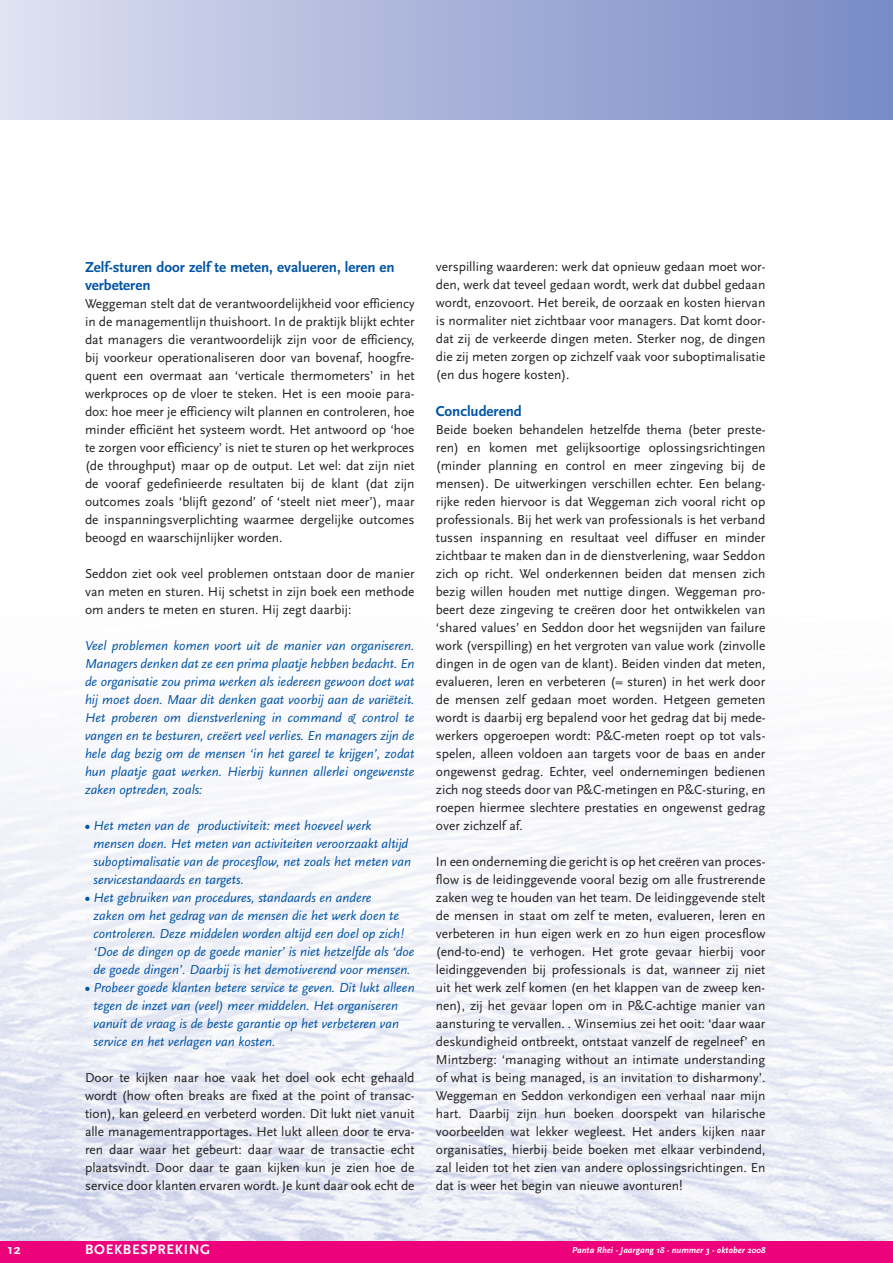
<style>
.page{position:relative;width:893px;height:1263px;background:#fff}
.page>*{position:absolute;margin:0;border:0;box-sizing:border-box;transform-origin:0 0}
.t1{font:700 15px/18px "Scala Sans";color:#0154a6}
.t2{font:700 14.25px "Scala Sans";letter-spacing:.05em;color:#fff}
.t3{font:13.5px/18px "Scala Sans";color:#231f20;text-align:justify}
.t4{font:italic 13.5px/18px "Scala Sans";color:#0154a6}
.t5{font:italic 700 9px "Scala Sans";color:#fff}
.s1{font-weight:700;font-style:normal}
</style>
<div class="page">
<div style="left:0;top:0;width:893px;height:119px;background:linear-gradient(to right,#dde0f0,#7789c5)"></div>
<img style="left:0;top:765px;width:893px;height:477px">
<div style="left:0;top:1242px;width:893px;height:21px;background:#ed027c"></div>
<p class="t1" style="left:85px;top:258px;width:311px">Zelf-sturen door zelf te meten, evalueren, leren en verbeteren</p>
<p class="t3" style="left:85px;top:294px;width:331px">Weggeman stelt dat de verantwoordelijkheid voor efficiency in de managementlijn thuishoort. In de praktijk blijkt echter dat managers die verantwoordelijk zijn voor de efficiency, bij voorkeur operationaliseren door van bovenaf, hoogfre&shy;quent een overmaat aan ‘verticale thermometers’ in het werkproces op de vloer te steken. Het is een mooie para&shy;dox: hoe meer je efficiency wilt plannen en controleren, hoe minder efficiënt het systeem wordt. Het antwoord op ‘hoe te zorgen voor efficiency’ is niet te sturen op het werkproces (de throughput) maar op de output. Let wel: dat zijn niet de vooraf gedefinieerde resultaten bij de klant (dat zijn outcomes zoals ‘blijft gezond’ of ‘steelt niet meer’), maar de inspanningsverplichting waarmee dergelijke outcomes beoogd en waarschijnlijker worden.</p>
<p class="t3" style="left:85px;top:564px;width:331px">Seddon ziet ook veel problemen ontstaan door de manier van meten en sturen. Hij schetst in zijn boek een methode om anders te meten en sturen. Hij zegt daarbij:</p>
<p class="t4" style="left:85px;top:636px;width:331px;text-align:justify">Veel problemen komen voort uit de manier van organiseren.<br>Managers denken dat ze een prima plaatje hebben bedacht. En de organisatie zou prima werken als iedereen gewoon doet wat hij moet doen. Maar dit denken gaat voorbij aan de variëteit.<br>Het proberen om dienstverlening in command &amp; control te vangen en te besturen, creëert veel verlies. En managers zijn de hele dag bezig om de mensen ‘in het gareel te krijgen’, zodat hun plaatje gaat werken. Hierbij kunnen allerlei ongewenste zaken optreden, zoals:</p>
<p class="t4" style="left:94px;top:816px;width:319px;text-indent:-9px"><span class="s1">•</span> Het meten van de productiviteit: meet hoeveel werk mensen doen. Het meten van activiteiten veroorzaakt altijd suboptimalisatie van de procesflow, net zoals het meten van servicestandaards en targets.</p>
<p class="t4" style="left:94px;top:888px;width:322px;text-indent:-9px"><span class="s1">•</span> Het gebruiken van procedures, standaards en andere<br>zaken om het gedrag van de mensen die het werk doen te controleren. Deze middelen worden altijd een doel op zich! ‘Doe de dingen op de goede manier’ is niet hetzelfde als ‘doe de goede dingen’. Daarbij is het demotiverend voor mensen.</p>
<p class="t4" style="left:94px;top:978px;width:323px;text-indent:-9px"><span class="s1">•</span> Probeer goede klanten betere service te geven. Dit lukt alleen tegen de inzet van (veel) meer middelen. Het organiseren vanuit de vraag is de beste garantie op het verbeteren van service en het verlagen van kosten.</p>
<p class="t3" style="left:85px;top:1068px;width:331px">Door te kijken naar hoe vaak het doel ook echt gehaald wordt (how often breaks are fixed at the point of transac&shy;tion), kan geleerd en verbeterd worden. Dit lukt niet vanuit alle managementrapportages. Het lukt alleen door te erva&shy;ren daar waar het gebeurt: daar waar de transactie echt plaatsvindt. Door daar te gaan kijken kun je zien hoe de service door klanten ervaren wordt. Je kunt daar ook echt de</p>
<p class="t3" style="left:436px;top:258px;width:331px">verspilling waarderen: werk dat opnieuw gedaan moet wor&shy;den, werk dat teveel gedaan wordt, werk dat dubbel gedaan wordt, enzovoort. Het bereik, de oorzaak en kosten hiervan is normaliter niet zichtbaar voor managers. Dat komt door&shy;dat zij de verkeerde dingen meten. Sterker nog, de dingen die zij meten zorgen op zichzelf vaak voor suboptimalisatie (en dus hogere kosten).</p>
<p class="t1" style="left:436px;top:402px;width:87px">Concluderend</p>
<p class="t3" style="left:436px;top:420px;width:331px">Beide boeken behandelen hetzelfde thema (beter preste&shy;ren) en komen met gelijksoortige oplossingsrichtingen (minder planning en control en meer zingeving bij de mensen). De uitwerkingen verschillen echter. Een belang&shy;rijke reden hiervoor is dat Weggeman zich vooral richt op professionals. Bij het werk van professionals is het verband tussen inspanning en resultaat veel diffuser en minder zichtbaar te maken dan in de dienstverlening, waar Seddon zich op richt. Wel onderkennen beiden dat mensen zich bezig willen houden met nuttige dingen. Weggeman pro&shy;beert deze zingeving te creëren door het ontwikkelen van ‘shared values’ en Seddon door het wegsnijden van failure work (verspilling) en het vergroten van value work (zinvolle dingen in de ogen van de klant). Beiden vinden dat meten, evalueren, leren en verbeteren (= sturen) in het werk door de mensen zelf gedaan moet worden. Hetgeen gemeten wordt is daarbij erg bepalend voor het gedrag dat bij mede&shy;werkers opgeroepen wordt: P&amp;C-meten roept op tot vals&shy;spelen, alleen voldoen aan targets voor de baas en ander ongewenst gedrag. Echter, veel ondernemingen bedienen zich nog steeds door van P&amp;C-metingen en P&amp;C-sturing, en roepen hiermee slechtere prestaties en ongewenst gedrag over zichzelf af.</p>
<p class="t3" style="left:436px;top:852px;width:331px">In een onderneming die gericht is op het creëren van proces&shy;flow is de leidinggevende vooral bezig om alle frustrerende zaken weg te houden van het team. De leidinggevende stelt de mensen in staat om zelf te meten, evalueren, leren en verbeteren in hun eigen werk en zo hun eigen procesflow (end-to-end) te verhogen. Het grote gevaar hierbij voor leidinggevenden bij professionals is dat, wanneer zij niet uit het werk zelf komen (en het klappen van de zweep ken&shy;nen), zij het gevaar lopen om in P&amp;C-achtige manier van aansturing te vervallen. . Winsemius zei het ooit: ‘daar waar deskundigheid ontbreekt, ontstaat vanzelf de regelneef’ en Mintzberg: ‘managing without an intimate understanding of what is being managed, is an invitation to disharmony’.<br>Weggeman en Seddon verkondigen een verhaal naar mijn hart. Daarbij zijn hun boeken doorspekt van hilarische voorbeelden wat lekker wegleest. Het anders kijken naar organisaties, hierbij beide boeken met elkaar verbindend, zal leiden tot het zien van andere oplossingsrichtingen. En dat is weer het begin van nieuwe avonturen!</p>
<p class="t2" style="left:8px;top:1241px;width:15px">12</p>
<p class="t2" style="left:85px;top:1241px;width:127px">Boekbespreking</p>
<p class="t5" style="left:572px;top:1245px;width:195px">Panta Rhei - Jaargang 18 - nummer 3 - oktober 2008</p>
</div>
